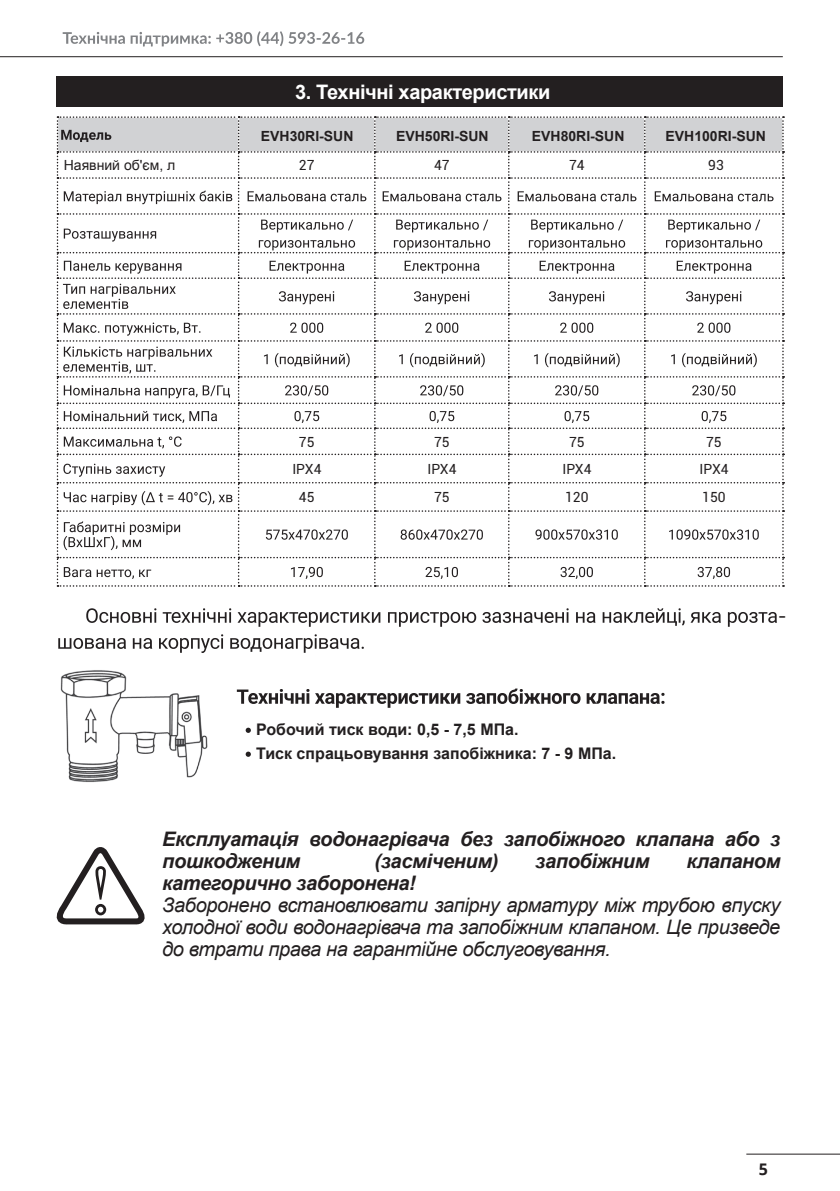
<style>
.page{position:relative;width:840px;height:1191px;background:#fff}
.page>*{position:absolute;margin:0;border:0;box-sizing:border-box;transform-origin:0 0}
.t1{font:italic 20px/22px "Arial";letter-spacing:-.02em;color:#231f20;text-align:justify}
.t2{font:italic 700 20px/22px "Arial";letter-spacing:-.02em;color:#231f20}
.t3{font:700 20px "Arial";letter-spacing:-.02em;color:#fff}
.t4{font:20px "Roboto";color:#231f20}
.t5{font:700 16px/24px "Arial";color:#231f20}
.t6{font:700 16px "Open Sans";color:#231f20}
.t7{font:700 14px "Arial";color:#231f20}
.t8{font:14px "Roboto";color:#231f20}
.t9{font:14px "Arial";color:#231f20}
</style>
<div class="page">
<hr style="left:746px;top:1153px;width:93px;height:1px;background:#231f20">
<svg style="left:57px;top:116px;width:726px;height:470px"></svg>
<svg style="left:86px;top:608px;width:690px;height:19px"></svg>
<svg style="left:58px;top:634px;width:305px;height:19px"></svg>
<svg style="left:237px;top:688px;width:427px;height:20px"></svg>
<img style="left:60px;top:670px;width:148px;height:112px">
<svg style="left:56px;top:847px;width:89px;height:78px"></svg>
<svg style="left:63px;top:31px;width:301px;height:15px"></svg>
<hr style="left:0;top:56px;width:782px;height:1px;background:#231f20">
<div style="left:56px;top:76px;width:726px;height:31px;background:#231f20"></div>
<svg style="left:245px;top:727px;width:6px;height:6px"></svg>
<svg style="left:245px;top:751px;width:6px;height:6px"></svg>
<p class="t9" style="left:64px;top:156px;width:113px">Наявний об'єм, л</p>
<p class="t3" style="left:295px;top:79px;width:256px">3. Технічні характеристики</p>
<p class="t7" style="left:261px;top:127px;width:94px">EVH30RI-SUN</p>
<p class="t7" style="left:396px;top:127px;width:94px">EVH50RI-SUN</p>
<p class="t7" style="left:531px;top:127px;width:94px">EVH80RI-SUN</p>
<p class="t7" style="left:665px;top:127px;width:102px">EVH100RI-SUN</p>
<p class="t8" style="left:299px;top:155px;width:17px">27</p>
<p class="t8" style="left:434px;top:155px;width:17px">47</p>
<p class="t8" style="left:568px;top:155px;width:17px">74</p>
<p class="t8" style="left:707px;top:155px;width:17px">93</p>
<p class="t8" style="left:299px;top:432px;width:17px">75</p>
<p class="t8" style="left:434px;top:432px;width:17px">75</p>
<p class="t8" style="left:568px;top:432px;width:17px">75</p>
<p class="t8" style="left:705px;top:432px;width:17px">75</p>
<p class="t8" style="left:292px;top:459px;width:31px">IPX4</p>
<p class="t8" style="left:427px;top:459px;width:31px">IPX4</p>
<p class="t8" style="left:562px;top:459px;width:31px">IPX4</p>
<p class="t8" style="left:699px;top:459px;width:31px">IPX4</p>
<p class="t8" style="left:299px;top:487px;width:17px">45</p>
<p class="t8" style="left:434px;top:487px;width:17px">75</p>
<p class="t8" style="left:565px;top:487px;width:25px">120</p>
<p class="t8" style="left:701px;top:487px;width:25px">150</p>
<p class="t5" style="left:256px;top:717px;width:361px">Робочий тиск води: 0,5 - 7,5 МПа.<br>Тиск спрацьовування запобіжника: 7 - 9 МПа.</p>
<p class="t4" style="left:777px;top:601px;width:11px">-</p>
<p class="t2" style="left:162px;top:828px;width:619px">Експлуатація водонагрівача без запобіжного клапана або з пошкодженим</p>
<p class="t2" style="left:374px;top:850px;width:125px">(засміченим)</p>
<p class="t2" style="left:535px;top:850px;width:116px">запобіжним</p>
<p class="t2" style="left:686px;top:850px;width:95px">клапаном</p>
<p class="t2" style="left:162px;top:872px;width:255px">категорично заборонена!</p>
<p class="t1" style="left:162px;top:893px;width:619px">Заборонено встановлювати запірну арматуру між трубою впуску холодної води водонагрівача та запобіжним клапаном. Це призведе до втрати права на гарантійне обслуговування.</p>
<p class="t6" style="left:758px;top:1157px;width:11px">5</p>
</div>
